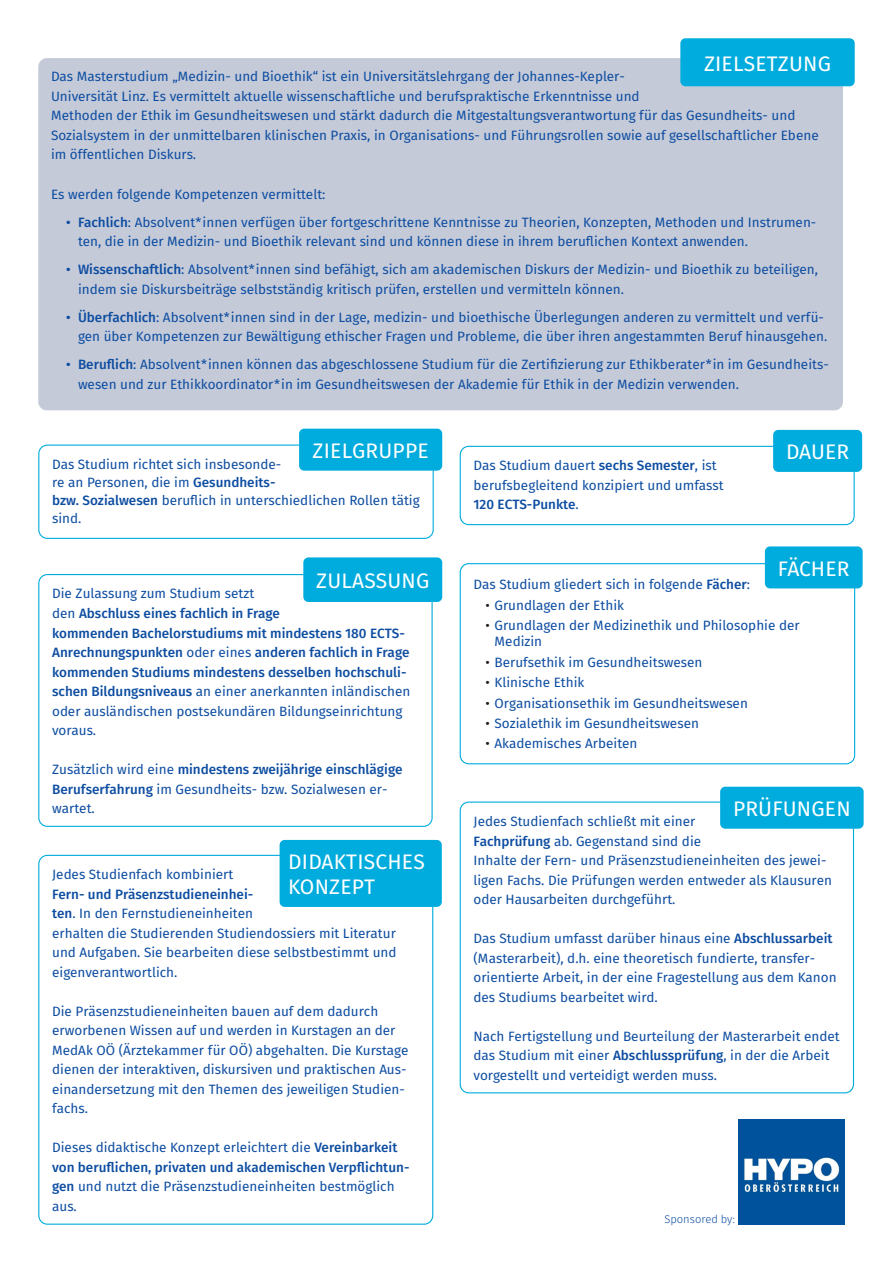
<style>
.page{position:relative;width:893px;height:1263px;background:#fff}
.page>*{position:absolute;margin:0;border:0;box-sizing:border-box;transform-origin:0 0}
.Überschriften{font:21px "Fira Sans";letter-spacing:.01em;color:#fff}
.Box_LG_Folder{font:13.5px/19.5px "Fira Sans";color:#0d4da1}
.t1{font:500 13.5px/19.5px "Fira Sans";color:#0d4da1}
.t2{font:300 11.1px "Fira Sans";color:#0d4da1}
.s1{font-weight:500}
.s2{font-weight:400}
.s3{color:#231f20}
</style>
<div class="page">
<div style="left:38px;top:58px;width:805px;height:352px;background:#c5cad8;border-radius:9px"></div>
<div style="left:680px;top:38px;width:175px;height:48px;background:#00acdd;border-radius:5px"></div>
<div style="left:38px;top:444px;width:396px;height:95px;border:1px solid #00acdd;border-radius:9px"></div>
<div style="left:299px;top:429px;width:143px;height:42px;background:#00acdd;border-radius:5px"></div>
<div style="left:38px;top:574px;width:395px;height:253px;border:1px solid #00acdd;border-radius:9px"></div>
<div style="left:303px;top:557px;width:139px;height:45px;background:#00acdd;border-radius:5px"></div>
<div style="left:460px;top:446px;width:395px;height:79px;border:1px solid #00acdd;border-radius:9px"></div>
<div style="left:773px;top:430px;width:89px;height:42px;background:#00acdd;border-radius:5px"></div>
<img style="left:738px;top:1119px;width:106px;height:106px">
<div style="left:460px;top:801px;width:394px;height:292px;border:1px solid #00acdd;border-radius:9px"></div>
<div style="left:720px;top:787px;width:144px;height:42px;background:#00acdd;border-radius:5px"></div>
<div style="left:460px;top:563px;width:395px;height:201px;border:1px solid #00acdd;border-radius:9px"></div>
<div style="left:765px;top:546px;width:98px;height:42px;background:#00acdd;border-radius:5px"></div>
<div style="left:280px;top:840px;width:162px;height:67px;background:#00acdd;border-radius:5px"></div>
<p class="Überschriften" style="left:704px;top:48px;width:128px">ZIELSETZUNG</p>
<p class="Box_LG_Folder" style="left:51px;top:68px;width:769px">Das Masterstudium „Medizin- und Bioethik“ ist ein Universitätslehrgang der Johannes-Kepler-<br>Universität Linz. Es vermittelt aktuelle wissenschaftliche und berufspraktische Erkenntnisse und<br>Methoden der Ethik im Gesundheitswesen und stärkt dadurch die Mitgestaltungsverantwortung für das Gesundheits- und Sozialsystem in der unmittelbaren klinischen Praxis, in Organisations- und Führungsrollen sowie auf gesellschaftlicher Ebene im öffentlichen Diskurs.</p>
<p class="Box_LG_Folder" style="left:51px;top:185px;width:276px">Es werden folgende Kompetenzen vermittelt:</p>
<p class="Box_LG_Folder" style="left:78px;top:213px;width:740px;text-indent:-12px"><span class="s1">• Fachlich</span>: Absolvent*innen verfügen über fortgeschrittene Kenntnisse zu Theorien, Konzepten, Methoden und Instrumen&shy;ten, die in der Medizin- und Bioethik relevant sind und können diese in ihrem beruflichen Kontext anwenden.</p>
<p class="Box_LG_Folder" style="left:78px;top:261px;width:741px;text-indent:-12px"><span class="s1">• Wissenschaftlich</span>: Absolvent*innen sind befähigt, sich am akademischen Diskurs der Medizin- und Bioethik zu beteiligen, indem sie Diskursbeiträge selbstständig kritisch prüfen, erstellen und vermitteln können.</p>
<p class="Box_LG_Folder" style="left:66px;top:308px;width:763px;text-align:right"><span class="s1">• Überfachlich</span>: Absolvent*innen sind in der Lage, medizin- und bioethische Überlegungen anderen zu vermittelt und verfü&shy;gen über Kompetenzen zur Bewältigung ethischer Fragen und Probleme, die über ihren angestammten Beruf hinausgehen.</p>
<p class="Box_LG_Folder" style="left:78px;top:356px;width:752px;text-indent:-12px"><span class="s1">• Beruflich</span>: Absolvent*innen können das abgeschlossene Studium für die Zertifizierung zur Ethikberater*in im Gesundheits&shy;wesen und zur Ethikkoordinator*in im Gesundheitswesen der Akademie für Ethik in der Medizin verwenden.</p>
<p class="Überschriften" style="left:313px;top:436px;width:118px">ZIELGRUPPE</p>
<p class="Box_LG_Folder" style="left:52px;top:456px;width:369px;line-height:18px">Das Studium richtet sich insbesonde-<br>re an Personen, die im <span class="s1">Gesundheits-<br>bzw. Sozialwesen</span> beruflich in unterschiedlichen Rollen tätig sind.</p>
<p class="Überschriften" style="left:316px;top:566px;width:115px">ZULASSUNG</p>
<p class="t1" style="left:52px;top:585px;width:360px"><span class="s2">Die Zulassung zum Studium setzt<br>den</span> Abschluss eines fachlich in Frage<br>kommenden Bachelorstudiums mit mindestens 180 ECTS-Anrechnungspunkten <span class="s2">oder eines</span> anderen fachlich in Frage kommenden Studiums mindestens desselben hochschuli&shy;schen Bildungsniveaus <span class="s2">an einer anerkannten inländischen oder ausländischen postsekundären Bildungseinrichtung voraus.</span></p>
<p class="Box_LG_Folder" style="left:52px;top:760px;width:352px">Zusätzlich wird eine <span class="s1">mindestens zweijährige einschlägige<br>Berufserfahrung</span> im Gesundheits- bzw. Sozialwesen er&shy;wartet.</p>
<p class="Überschriften" style="left:288px;top:847px;width:138px">DIDAKTISCHES</p>
<p class="Überschriften" style="left:288px;top:872px;width:88px">KONZEPT</p>
<p class="Box_LG_Folder" style="left:52px;top:866px;width:346px">Jedes Studienfach kombiniert<br><span class="s1">Fern- und Präsenzstudieneinhei-<br>ten</span>. In den Fernstudieneinheiten<br>erhalten die Studierenden Studiendossiers mit Literatur und Aufgaben. Sie bearbeiten diese selbstbestimmt und eigenverantwortlich.</p>
<p class="Box_LG_Folder" style="left:52px;top:1002px;width:358px">Die Präsenzstudieneinheiten bauen auf dem dadurch erworbenen Wissen auf und werden in Kurstagen an der MedAk OÖ (Ärztekammer für OÖ) abgehalten. Die Kurstage dienen der interaktiven, diskursiven und praktischen Aus&shy;einandersetzung mit den Themen des jeweiligen Studien&shy;fachs.</p>
<p class="Box_LG_Folder" style="left:52px;top:1139px;width:359px">Dieses didaktische Konzept erleichtert die <span class="s1">Vereinbarkeit von beruflichen, privaten und akademischen Verpflichtun&shy;gen</span> und nutzt die Präsenzstudieneinheiten bestmöglich aus.</p>
<p class="Box_LG_Folder" style="left:474px;top:457px;width:252px">Das Studium dauert <span class="s1">sechs Semester</span>, ist berufsbegleitend konzipiert und umfasst<br><span class="s1">120 ECTS-Punkte</span>.</p>
<p class="Überschriften" style="left:786px;top:437px;width:65px">DAUER</p>
<p class="Überschriften" style="left:778px;top:554px;width:73px">FÄCHER</p>
<p class="Box_LG_Folder" style="left:474px;top:576px;width:278px">Das Studium gliedert sich in folgende <span class="s1">Fächer</span>:</p>
<p class="Box_LG_Folder" style="left:486px;top:596px;width:140px"><span class="s3">•</span> Grundlagen der Ethik</p>
<p class="Box_LG_Folder" style="left:495px;top:618px;width:307px;line-height:16.2px;text-indent:-9px"><span class="s3">•</span> Grundlagen der Medizinethik und Philosophie der<br>Medizin</p>
<p class="Box_LG_Folder" style="left:486px;top:653px;width:218px"><span class="s3">•</span> Berufsethik im Gesundheitswesen</p>
<p class="Box_LG_Folder" style="left:486px;top:674px;width:100px"><span class="s3">•</span> Klinische Ethik</p>
<p class="Box_LG_Folder" style="left:486px;top:694px;width:264px"><span class="s3">•</span> Organisationsethik im Gesundheitswesen</p>
<p class="Box_LG_Folder" style="left:486px;top:714px;width:215px"><span class="s3">•</span> Sozialethik im Gesundheitswesen</p>
<p class="Box_LG_Folder" style="left:486px;top:735px;width:153px"><span class="s3">•</span> Akademisches Arbeiten</p>
<p class="Überschriften" style="left:733px;top:794px;width:119px">PRÜFUNGEN</p>
<p class="Box_LG_Folder" style="left:474px;top:812px;width:360px">Jedes Studienfach schließt mit einer<br><span class="s1">Fachprüfung</span> ab. Gegenstand sind die<br>Inhalte der Fern- und Präsenzstudieneinheiten des jewei&shy;ligen Fachs. Die Prüfungen werden entweder als Klausuren oder Hausarbeiten durchgeführt.</p>
<p class="Box_LG_Folder" style="left:474px;top:929px;width:365px">Das Studium umfasst darüber hinaus eine <span class="s1">Abschlussarbeit </span>(Masterarbeit), d.h. eine theoretisch fundierte, transfer&shy;orientierte Arbeit, in der eine Fragestellung aus dem Kanon des Studiums bearbeitet wird.</p>
<p class="Box_LG_Folder" style="left:474px;top:1027px;width:368px">Nach Fertigstellung und Beurteilung der Masterarbeit endet das Studium mit einer <span class="s1">Abschlussprüfung</span>, in der die Arbeit vorgestellt und verteidigt werden muss.</p>
<p class="t2" style="left:664px;top:1211px;width:72px">Sponsored by:</p>
</div>
